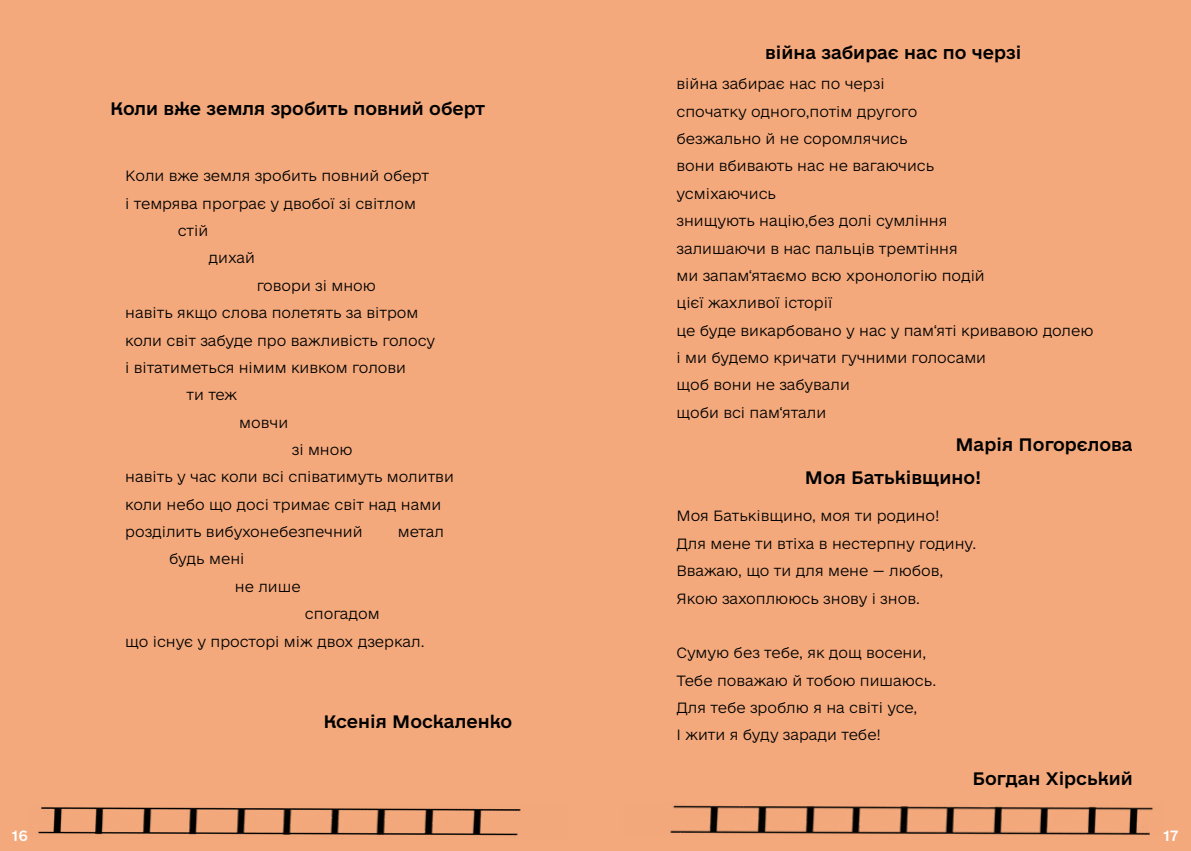
<style>
.page{position:relative;width:1191px;height:851px;background:#fff}
.page>*{position:absolute;margin:0;border:0;box-sizing:border-box;transform-origin:0 0}
.t1{font:17px "e Ukraine Head Medium";color:#000}
.t2{font:300 14px/27.3px "e Ukraine Ultra";color:#000}
.t3{font:14px "e Ukraine Head Medium";color:#fff}
</style>
<div class="page">
<div style="left:0;top:0;width:1191px;height:850px;background:#f3a97c"></div>
<img style="left:670px;top:802px;width:483px;height:33px">
<img style="left:38px;top:807px;width:483px;height:31px">
<p class="t1" style="left:110px;top:100px;width:376px">Коли вже земля зробить повний оберт</p>
<p class="t2" style="left:125px;top:163px;width:305px">Коли вже земля зробить повний оберт</p>
<p class="t2" style="left:125px;top:190px;width:292px">і темрява програє у двобої зі світлом</p>
<p class="t2" style="left:178px;top:218px;width:32px">стій</p>
<p class="t2" style="left:208px;top:245px;width:48px">дихай</p>
<p class="t2" style="left:257px;top:272px;width:121px">говори зі мною</p>
<p class="t2" style="left:125px;top:300px;width:295px">навіть якщо слова полетять за вітром</p>
<p class="t2" style="left:125px;top:327px;width:311px">коли світ забуде про важливість голосу</p>
<p class="t2" style="left:125px;top:354px;width:282px">і вітатиметься німим кивком голови</p>
<p class="t2" style="left:187px;top:382px;width:52px">ти теж</p>
<p class="t2" style="left:239px;top:409px;width:51px">мовчи</p>
<p class="t2" style="left:292px;top:436px;width:62px">зі мною</p>
<p class="t2" style="left:125px;top:464px;width:330px">навіть у час коли всі співатимуть молитви</p>
<p class="t2" style="left:125px;top:491px;width:317px">коли небо що досі тримає світ над нами</p>
<p class="t2" style="left:125px;top:518px;width:239px">розділить вибухонебезпечний</p>
<p class="t2" style="left:398px;top:518px;width:48px">метал</p>
<p class="t2" style="left:235px;top:546px;width:67px;text-indent:-66px">будь мені<br>не лише</p>
<p class="t2" style="left:125px;top:600px;width:301px;text-indent:180px">спогадом<br>що існує у просторі між двох дзеркал.</p>
<p class="t1" style="left:323px;top:712px;width:190px">Ксенія Москаленко</p>
<p class="t1" style="left:765px;top:43px;width:258px">війна забирає нас по черзі</p>
<p class="t2" style="left:676px;top:71px;width:418px">війна забирає нас по черзі<br>спочатку одного,потім другого<br>безжально й не соромлячись<br>вони вбивають нас не вагаючись<br>усміхаючись<br>знищують націю,без долі сумління<br>залишаючи в нас пальців тремтіння<br>ми запам‘ятаємо всю хронологію подій<br>цієї жахливої історії<br>це буде викарбовано у нас у пам‘яті кривавою долею і ми будемо кричати гучними голосами<br>щоб вони не забували<br>щоби всі пам‘ятали</p>
<p class="t1" style="left:955px;top:435px;width:179px">Марія Погорєлова</p>
<p class="t1" style="left:805px;top:468px;width:178px">Моя Батьківщино!</p>
<p class="t2" style="left:676px;top:503px;width:301px">Моя Батьківщино, моя ти родино!<br>Для мене ти втіха в нестерпну годину.<br>Вважаю, що ти для мене — любов,<br>Якою захоплююсь знову і знов.</p>
<p class="t2" style="left:676px;top:639px;width:261px">Сумую без тебе, як дощ восени,<br>Тебе поважаю й тобою пишаюсь.<br>Для тебе зроблю я на світі усе,<br>І жити я буду заради тебе!</p>
<p class="t1" style="left:972px;top:768px;width:162px">Богдан Хірський</p>
<p class="t3" style="left:12px;top:828px;width:18px">16</p>
<p class="t3" style="left:1163px;top:828px;width:16px">17</p>
</div>
